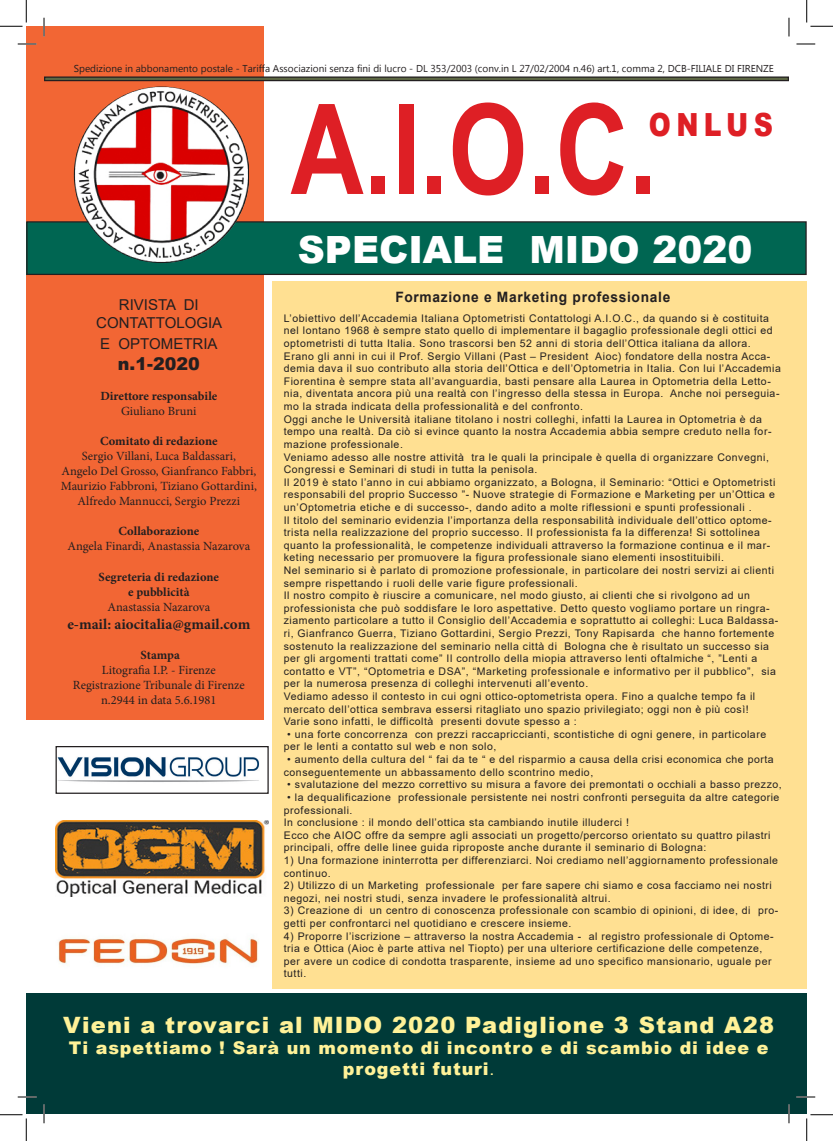
<style>
.page{position:relative;width:833px;height:1141px;background:#fff}
.page>*{position:absolute;margin:0;border:0;box-sizing:border-box;transform-origin:0 0}
.t1{font:700 125.5px "Arial";color:#de1f25;scale:.81 1}
.t2{font:900 37.5px "Arial";color:#fff}
.t3{font:900 31.88px "Arial";letter-spacing:.2em;color:#de1f25;scale:.83 1}
.t4{font:900 22.5px "Arial";letter-spacing:.05em;color:#fff298}
.t5{font:900 17.5px/21px "Arial";letter-spacing:.05em;color:#fff298;text-align:center}
.t6{font:900 17.5px "Arial";color:#231f20}
.t7{font:15px "Arial";color:#231f20}
.t8{font:700 15px "Minion Pro";color:#231f20}
.t9{font:700 14.25px "Arial";letter-spacing:.05em;color:#231f20;scale:.96 1}
.t10{font:12.5px "Minion Pro";color:#231f20}
.t11{font:700 12.5px "Minion Pro";color:#231f20}
.t12{font:10.5px/12.6px "Arial";letter-spacing:.05em;color:#231f20}
.t13{font:10px "Microsoft New Tai Lue";color:#231f20}
.s1{font-weight:400}
</style>
<div class="page">
<div style="left:26px;top:26px;width:238px;height:693px;background:#f26634"></div>
<div style="left:272px;top:281px;width:534px;height:707px;background:#ffe092"></div>
<hr style="left:45px;top:77px;width:742px;height:4px;background:#5d6744">
<div style="left:44px;top:76px;width:744px;height:5px;border:1px solid #231f20"></div>
<div style="left:27px;top:222px;width:778px;height:52px;background:#006652"></div>
<div style="left:26px;top:221px;width:780px;height:54px;border:1px solid #231f20"></div>
<div style="left:26px;top:993px;width:780px;height:120px;background:#003a38"></div>
<img style="left:74px;top:86px;width:175px;height:177px">
<img style="left:57px;top:757px;width:203px;height:25px">
<div style="left:55px;top:746px;width:213px;height:47px;border:1px solid #231f20"></div>
<img style="left:55px;top:820px;width:213px;height:76px">
<img style="left:58px;top:938px;width:200px;height:26px">
<svg style="left:18px;top:43px;width:18px;height:2px"></svg>
<svg style="left:796px;top:43px;width:18px;height:2px"></svg>
<svg style="left:18px;top:1096px;width:18px;height:1px"></svg>
<svg style="left:796px;top:1096px;width:18px;height:1px"></svg>
<svg style="left:43px;top:18px;width:2px;height:18px"></svg>
<svg style="left:43px;top:1104px;width:2px;height:19px"></svg>
<svg style="left:788px;top:18px;width:1px;height:18px"></svg>
<svg style="left:787px;top:1104px;width:2px;height:19px"></svg>
<svg style="left:0;top:0;width:27px;height:27px"></svg>
<svg style="left:0;top:1114px;width:27px;height:26px"></svg>
<svg style="left:806px;top:0;width:26px;height:27px"></svg>
<svg style="left:806px;top:1114px;width:26px;height:26px"></svg>
<p class="t13" style="left:74px;top:62px;width:701px">Spedizione in abbonamento postale - Tariffa Associazioni senza fini di lucro - DL 353/2003 (conv.in L 27/02/2004 n.46) art.1, comma 2, DCB-FILIALE DI FIRENZE</p>
<p class="t1" style="left:290px;top:61px;width:453px">A.I.O.C.</p>
<p class="t3" style="left:648px;top:101px;width:151px">ONLUS</p>
<p class="t7" style="left:119px;top:295px;width:81px">RIVISTA DI</p>
<p class="t7" style="left:96px;top:313px;width:127px">CONTATTOLOGIA</p>
<p class="t7" style="left:100px;top:334px;width:119px">E OPTOMETRIA</p>
<p class="t6" style="left:118px;top:351px;width:83px">n.1-2020</p>
<p class="t11" style="left:100px;top:387px;width:118px">Direttore responsabile</p>
<p class="t10" style="left:121px;top:403px;width:77px">Giuliano Bruni</p>
<p class="t11" style="left:100px;top:432px;width:119px">Comitato di redazione</p>
<p class="t10" style="left:82px;top:448px;width:156px">Sergio Villani, Luca Baldassari,</p>
<p class="t10" style="left:61px;top:463px;width:196px">Angelo Del Grosso, Gianfranco Fabbri,</p>
<p class="t10" style="left:61px;top:478px;width:197px">Maurizio Fabbroni, Tiziano Gottardini,</p>
<p class="t10" style="left:78px;top:493px;width:164px">Alfredo Mannucci, Sergio Prezzi</p>
<p class="t11" style="left:118px;top:522px;width:82px">Collaborazione</p>
<p class="t10" style="left:67px;top:538px;width:184px">Angela Finardi, Anastassia Nazarova</p>
<p class="t11" style="left:99px;top:567px;width:122px">Segreteria di redazione</p>
<p class="t11" style="left:128px;top:582px;width:63px">e pubblicità</p>
<p class="t10" style="left:107px;top:598px;width:104px">Anastassia Nazarova</p>
<p class="t8" style="left:67px;top:613px;width:184px">e-mail: aiocitalia@gmail.com</p>
<p class="t11" style="left:140px;top:645px;width:41px">Stampa</p>
<p class="t10" style="left:102px;top:661px;width:115px">Litografia I.P. - Firenze</p>
<p class="t10" style="left:73px;top:676px;width:173px">Registrazione Tribunale di Firenze</p>
<p class="t10" style="left:101px;top:691px;width:117px">n.2944 in data 5.6.1981</p>
<p class="t2" style="left:298px;top:222px;width:456px">SPECIALE MIDO 2020</p>
<p class="t9" style="left:395px;top:286px;width:288px">Formazione e Marketing professionale</p>
<p class="t12" style="left:283px;top:312px;width:490px">L’obiettivo dell’Accademia Italiana Optometristi Contattologi A.I.O.C., da quando si è costituita nel lontano 1968 è sempre stato quello di implementare il bagaglio professionale degli ottici ed optometristi di tutta Italia. Sono trascorsi ben 52 anni di storia dell’Ottica italiana da allora.</p>
<p class="t12" style="left:283px;top:349px;width:498px">Erano gli anni in cui il Prof. Sergio Villani (Past – President Aioc) fondatore della nostra Acca&shy;demia dava il suo contributo alla storia dell’Ottica e dell’Optometria in Italia. Con lui l’Accademia Fiorentina è sempre stata all’avanguardia, basti pensare alla Laurea in Optometria della Letto&shy;nia, diventata ancora più una realtà con l’ingresso della stessa in Europa. Anche noi perseguia&shy;mo la strada indicata della professionalità e del confronto.</p>
<p class="t12" style="left:283px;top:412px;width:489px">Oggi anche le Università italiane titolano i nostri colleghi, infatti la Laurea in Optometria è da tempo una realtà. Da ciò si evince quanto la nostra Accademia abbia sempre creduto nella for&shy;mazione professionale.</p>
<p class="t12" style="left:283px;top:450px;width:486px">Veniamo adesso alle nostre attività tra le quali la principale è quella di organizzare Convegni,<br>Congressi e Seminari di studi in tutta la penisola.</p>
<p class="t12" style="left:283px;top:475px;width:492px;text-align:justify">Il 2019 è stato l’anno in cui abbiamo organizzato, a Bologna, il Seminario: “Ottici e Optometristi responsabili del proprio Successo ”- Nuove strategie di Formazione e Marketing per un’Ottica e un’Optometria etiche e di successo-, dando adito a molte riflessioni e spunti professionali .</p>
<p class="t12" style="left:283px;top:513px;width:489px">Il titolo del seminario evidenzia l’importanza della responsabilità individuale dell’ottico optome&shy;trista nella realizzazione del proprio successo. Il professionista fa la differenza! Si sottolinea quanto la professionalità, le competenze individuali attraverso la formazione continua e il mar&shy;keting necessario per promuovere la figura professionale siano elementi insostituibili.</p>
<p class="t12" style="left:283px;top:564px;width:491px">Nel seminario si è parlato di promozione professionale, in particolare dei nostri servizi ai clienti sempre rispettando i ruoli delle varie figure professionali.</p>
<p class="t12" style="left:283px;top:589px;width:495px">Il nostro compito è riuscire a comunicare, nel modo giusto, ai clienti che si rivolgono ad un professionista che può soddisfare le loro aspettative. Detto questo vogliamo portare un ringra&shy;ziamento particolare a tutto il Consiglio dell’Accademia e soprattutto ai colleghi: Luca Baldassa&shy;ri, Gianfranco Guerra, Tiziano Gottardini, Sergio Prezzi, Tony Rapisarda che hanno fortemente sostenuto la realizzazione del seminario nella città di Bologna che è risultato un successo sia per gli argomenti trattati come” Il controllo della miopia attraverso lenti oftalmiche “, ”Lenti a contatto e VT”, “Optometria e DSA”, “Marketing professionale e informativo per il pubblico”, sia per la numerosa presenza di colleghi intervenuti all’evento.</p>
<p class="t12" style="left:283px;top:690px;width:472px">Vediamo adesso il contesto in cui ogni ottico-optometrista opera. Fino a qualche tempo fa il mercato dell’ottica sembrava essersi ritagliato uno spazio privilegiato; oggi non è più così!</p>
<p class="t12" style="left:283px;top:715px;width:294px">Varie sono infatti, le difficoltà presenti dovute spesso a :</p>
<p class="t12" style="left:283px;top:727px;width:483px;text-indent:3px">• una forte concorrenza con prezzi raccapriccianti, scontistiche di ogni genere, in particolare per le lenti a contatto sul web e non solo,</p>
<p class="t12" style="left:283px;top:753px;width:491px;text-indent:3px">• aumento della cultura del “ fai da te “ e del risparmio a causa della crisi economica che porta conseguentemente un abbassamento dello scontrino medio,</p>
<p class="t12" style="left:287px;top:778px;width:495px">• svalutazione del mezzo correttivo su misura a favore dei premontati o occhiali a basso prezzo,</p>
<p class="t12" style="left:283px;top:790px;width:497px;text-indent:3px">• la dequalificazione professionale persistente nei nostri confronti perseguita da altre categorie professionali.</p>
<p class="t12" style="left:283px;top:816px;width:346px">In conclusione : il mondo dell’ottica sta cambiando inutile illuderci !</p>
<p class="t12" style="left:283px;top:828px;width:488px">Ecco che AIOC offre da sempre agli associati un progetto/percorso orientato su quattro pilastri principali, offre delle linee guida riproposte anche durante il seminario di Bologna:</p>
<p class="t12" style="left:283px;top:853px;width:495px">1) Una formazione ininterrotta per differenziarci. Noi crediamo nell’aggiornamento professionale continuo.</p>
<p class="t12" style="left:283px;top:879px;width:489px">2) Utilizzo di un Marketing professionale per fare sapere chi siamo e cosa facciamo nei nostri negozi, nei nostri studi, senza invadere le professionalità altrui.</p>
<p class="t12" style="left:283px;top:904px;width:495px">3) Creazione di un centro di conoscenza professionale con scambio di opinioni, di idee, di pro&shy;getti per confrontarci nel quotidiano e crescere insieme.</p>
<p class="t12" style="left:283px;top:929px;width:491px">4) Proporre l’iscrizione – attraverso la nostra Accademia - al registro professionale di Optome&shy;tria e Ottica (Aioc è parte attiva nel Tiopto) per una ulteriore certificazione delle competenze, per avere un codice di condotta trasparente, insieme ad uno specifico mansionario, uguale per tutti.</p>
<p class="t4" style="left:63px;top:1008px;width:712px">Vieni a trovarci al MIDO 2020 Padiglione 3 Stand A28</p>
<p class="t5" style="left:69px;top:1036px;width:700px">Ti aspettiamo ! Sarà un momento di incontro e di scambio di idee e progetti futuri<span class="s1">.</span></p>
</div>
